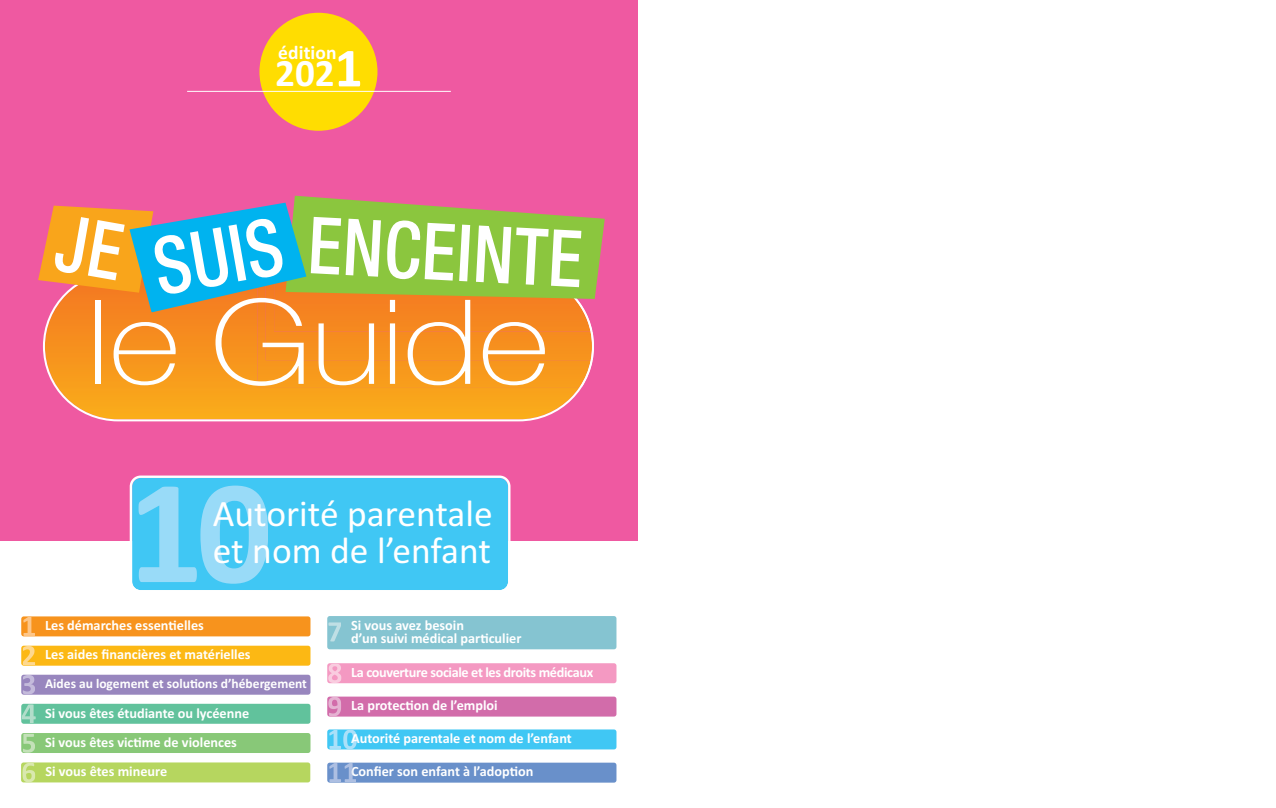
<style>
.page{position:relative;width:1276px;height:808px;background:#fff}
.page>*{position:absolute;margin:0;border:0;box-sizing:border-box;transform-origin:0 0}
.t1{font:700 39px "Calibri";color:#fff}
.t2{font:37.5px/37.5px "Calibri";color:#fff}
.t3{font:700 19.5px "Calibri";letter-spacing:.01em;color:#fff}
.t4{font:700 14.25px/29.4px "Calibri";color:#fff}
.t5{font:700 14.25px "Calibri";letter-spacing:-.025em;color:#fff}
.t6{font:700 13.5px "Calibri";color:#fff}
.s1{font-size:55.5px}
</style>
<div class="page">
<div style="left:0;top:0;width:638px;height:540px;background:#ef59a1"></div>
<svg style="left:54px;top:386px;width:528px;height:35px;background:#f8a430"></svg>
<svg style="left:38px;top:196px;width:567px;height:190px;background:#cdaa6a"></svg>
<div style="left:21px;top:616px;width:289px;height:20px;background:#f7931d;border-radius:3px"></div>
<svg style="left:23px;top:617px;width:12px;height:19px"></svg>
<div style="left:21px;top:646px;width:289px;height:20px;background:#fcb814;border-radius:3px"></div>
<svg style="left:23px;top:646px;width:12px;height:19px"></svg>
<div style="left:21px;top:675px;width:289px;height:20px;background:#9886be;border-radius:3px"></div>
<svg style="left:23px;top:675px;width:12px;height:19px"></svg>
<div style="left:21px;top:704px;width:289px;height:20px;background:#61c29c;border-radius:3px"></div>
<svg style="left:22px;top:704px;width:14px;height:19px"></svg>
<div style="left:21px;top:733px;width:289px;height:20px;background:#88c878;border-radius:3px"></div>
<svg style="left:23px;top:733px;width:12px;height:20px"></svg>
<div style="left:21px;top:762px;width:289px;height:20px;background:#b6d65f;border-radius:3px"></div>
<svg style="left:22px;top:763px;width:13px;height:19px"></svg>
<div style="left:327px;top:663px;width:289px;height:20px;background:#f499c2;border-radius:3px"></div>
<svg style="left:328px;top:663px;width:13px;height:20px"></svg>
<div style="left:327px;top:696px;width:289px;height:20px;background:#d26caa;border-radius:3px"></div>
<svg style="left:328px;top:697px;width:13px;height:19px"></svg>
<div style="left:327px;top:729px;width:289px;height:20px;background:#40c7f4;border-radius:3px"></div>
<div style="left:327px;top:763px;width:289px;height:20px;background:#6990ca;border-radius:3px"></div>
<svg style="left:329px;top:763px;width:27px;height:19px"></svg>
<svg style="left:329px;top:730px;width:28px;height:19px"></svg>
<svg style="left:351px;top:734px;width:6px;height:9px"></svg>
<div style="left:327px;top:616px;width:289px;height:33px;background:#85c4d1;border-radius:3px"></div>
<svg style="left:328px;top:622px;width:13px;height:19px"></svg>
<div style="left:130px;top:475px;width:380px;height:115px;background:#40c7f4"></div>
<svg style="left:139px;top:486px;width:129px;height:98px;background:#6ed1f6"></svg>
<div style="left:259px;top:13px;width:118px;height:118px;background:#ffdd01;border-radius:50%"></div>
<hr style="left:187px;top:91px;width:264px;height:1px;background:#fff">
<h3 class="t3" style="left:278px;top:41px;width:60px">édition</h3>
<h1 class="t1" style="left:275px;top:50px;width:89px">202<span class="s1">1</span></h1>
<h2 class="t2" style="left:213px;top:494px;width:281px">Autorité parentale et nom de l’enfant</h2>
<p class="t4" style="left:45px;top:611px;width:207px">Les démarches essentielles<br>Les aides financières et matérielles</p>
<p class="t6" style="left:45px;top:675px;width:263px">Aides au logement et solutions d’hébergement</p>
<p class="t4" style="left:45px;top:698px;width:206px">Si vous êtes étudiante ou lycéenne<br>Si vous êtes victime de violences<br>Si vous êtes mineure</p>
<p class="t4" style="left:351px;top:618px;width:172px;line-height:13.5px">Si vous avez besoin<br>d’un suivi médical particulier</p>
<p class="t5" style="left:351px;top:664px;width:244px">La couverture sociale et les droits médicaux</p>
<p class="t4" style="left:351px;top:691px;width:148px">La protection de l’emploi</p>
<p class="t4" style="left:351px;top:724px;width:222px">Autorité parentale et nom de l’enfant</p>
<p class="t4" style="left:351px;top:757px;width:184px">Confier son enfant à l’adoption</p>
</div>
